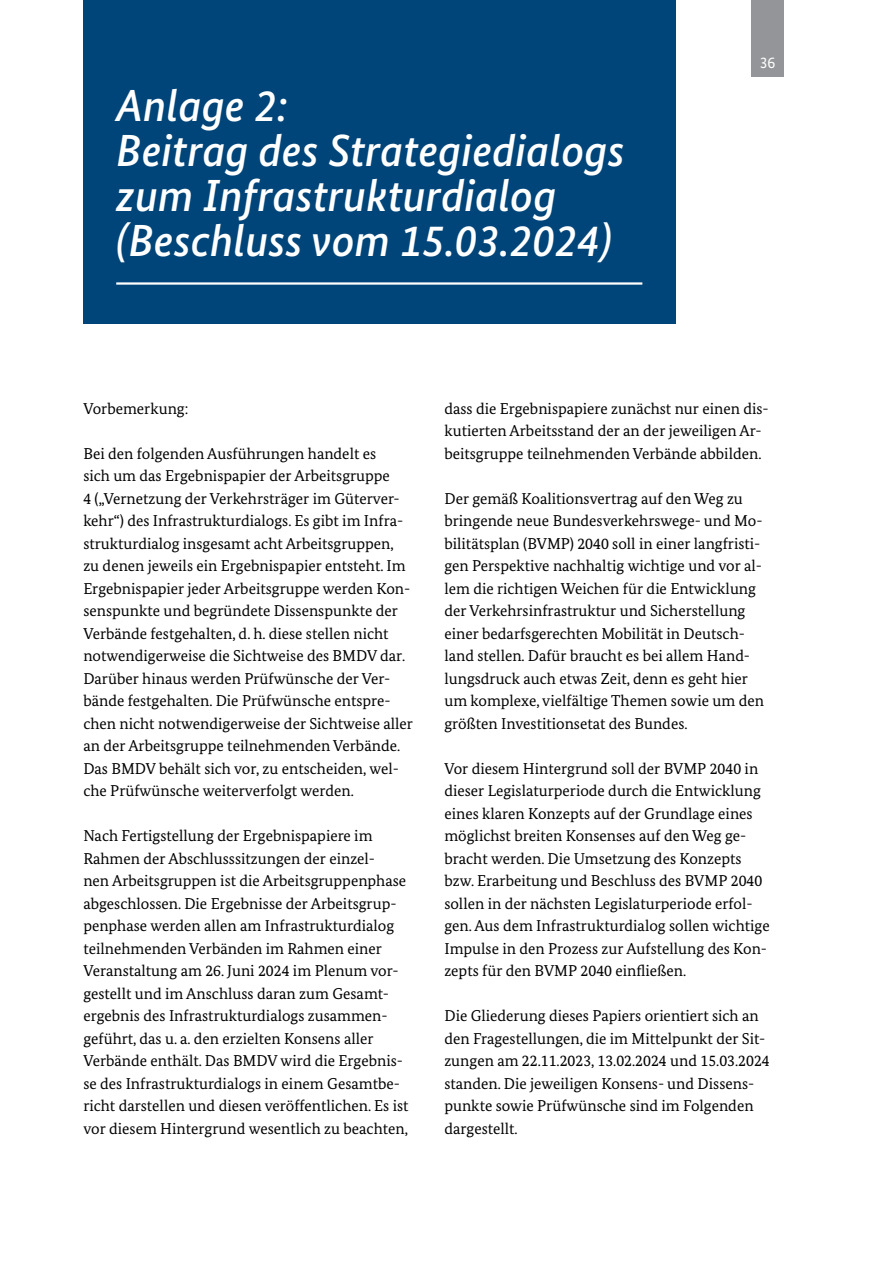
<style>
.page{position:relative;width:893px;height:1263px;background:#fff}
.page>*{position:absolute;margin:0;border:0;box-sizing:border-box;transform-origin:0 0}
.A4_Innenseiten_H1-Head_Kapitel_30_30{font:italic 500 45px/45px "Bundes Sans";color:#fff}
.A4_Innenseiten_P-Copy_10_5_15{font:15.75px/22.5px "Bundes Serif";color:#000}
.t1{font:15.75px "Bundes Sans";color:#fff}
</style>
<div class="page">
<div style="left:751px;top:0;width:33px;height:77px;background:#939598"></div>
<div style="left:83px;top:0;width:592px;height:324px;background:#004579"></div>
<hr style="left:116px;top:282px;width:526px;height:3px;background:#fff">
<h1 class="A4_Innenseiten_H1-Head_Kapitel_30_30" style="left:116px;top:83px;width:510px">Anlage 2:<br>Beitrag des Strategiedialogs zum Infrastrukturdialog (Beschluss vom 15.03.2024)</h1>
<p class="t1" style="left:760px;top:54px;width:17px">36</p>
<p class="A4_Innenseiten_P-Copy_10_5_15" style="left:83px;top:397px;width:107px">Vorbemerkung:</p>
<p class="A4_Innenseiten_P-Copy_10_5_15" style="left:83px;top:442px;width:331px">Bei den folgenden Ausführungen handelt es<br>sich um das Ergebnispapier der Arbeitsgruppe<br>4 („Vernetzung der Verkehrsträger im Güterver&shy;kehr“) des Infrastrukturdialogs. Es gibt im Infra&shy;strukturdialog insgesamt acht Arbeitsgruppen, zu denen jeweils ein Ergebnispapier entsteht. Im Ergebnispapier jeder Arbeitsgruppe werden Kon&shy;senspunkte und begründete Dissenspunkte der Verbände festgehalten, d. h. diese stellen nicht notwendigerweise die Sichtweise des BMDV dar.<br>Darüber hinaus werden Prüfwünsche der Ver&shy;bände festgehalten. Die Prüfwünsche entspre&shy;chen nicht notwendigerweise der Sichtweise aller an der Arbeitsgruppe teilnehmenden Verbände.<br>Das BMDV behält sich vor, zu entscheiden, wel&shy;che Prüfwünsche weiterverfolgt werden.</p>
<p class="A4_Innenseiten_P-Copy_10_5_15" style="left:83px;top:824px;width:327px">Nach Fertigstellung der Ergebnispapiere im Rahmen der Abschlusssitzungen der einzel-<br>nen Arbeitsgruppen ist die Arbeitsgruppenphase abgeschlossen. Die Ergebnisse der Arbeitsgrup&shy;penphase werden allen am Infrastrukturdialog teilnehmenden Verbänden im Rahmen einer Veranstaltung am 26. Juni 2024 im Plenum vor&shy;gestellt und im Anschluss daran zum Gesamt&shy;ergebnis des Infrastrukturdialogs zusammen&shy;geführt, das u. a. den erzielten Konsens aller Verbände enthält. Das BMDV wird die Ergebnis&shy;se des Infrastrukturdialogs in einem Gesamtbe&shy;richt darstellen und diesen veröffentlichen. Es ist vor diesem Hintergrund wesentlich zu beachten,</p>
<p class="A4_Innenseiten_P-Copy_10_5_15" style="left:444px;top:397px;width:326px">dass die Ergebnispapiere zunächst nur einen dis&shy;kutierten Arbeitsstand der an der jeweiligen Ar&shy;beitsgruppe teilnehmenden Verbände abbilden.</p>
<p class="A4_Innenseiten_P-Copy_10_5_15" style="left:444px;top:487px;width:321px">Der gemäß Koalitionsvertrag auf den Weg zu bringende neue Bundesverkehrswege- und Mo&shy;bilitätsplan (BVMP) 2040 soll in einer langfristi&shy;gen Perspektive nachhaltig wichtige und vor al&shy;lem die richtigen Weichen für die Entwicklung der Verkehrsinfrastruktur und Sicherstellung einer bedarfsgerechten Mobilität in Deutsch&shy;land stellen. Dafür braucht es bei allem Hand&shy;lungsdruck auch etwas Zeit, denn es geht hier um komplexe, vielfältige Themen sowie um den größten Investitionsetat des Bundes.</p>
<p class="A4_Innenseiten_P-Copy_10_5_15" style="left:444px;top:757px;width:327px">Vor diesem Hintergrund soll der BVMP 2040 in dieser Legislaturperiode durch die Entwicklung eines klaren Konzepts auf der Grundlage eines möglichst breiten Konsenses auf den Weg ge&shy;bracht werden. Die Umsetzung des Konzepts bzw. Erarbeitung und Beschluss des BVMP 2040 sollen in der nächsten Legislaturperiode erfol&shy;gen. Aus dem Infrastrukturdialog sollen wichtige Impulse in den Prozess zur Aufstellung des Kon&shy;zepts für den BVMP 2040 einfließen.</p>
<p class="A4_Innenseiten_P-Copy_10_5_15" style="left:444px;top:1004px;width:327px">Die Gliederung dieses Papiers orientiert sich an den Fragestellungen, die im Mittelpunkt der Sit&shy;zungen am 22.11.2023, 13.02.2024 und 15.03.2024 standen. Die jeweiligen Konsens- und Dissens&shy;punkte sowie Prüfwünsche sind im Folgenden dargestellt.</p>
</div>
